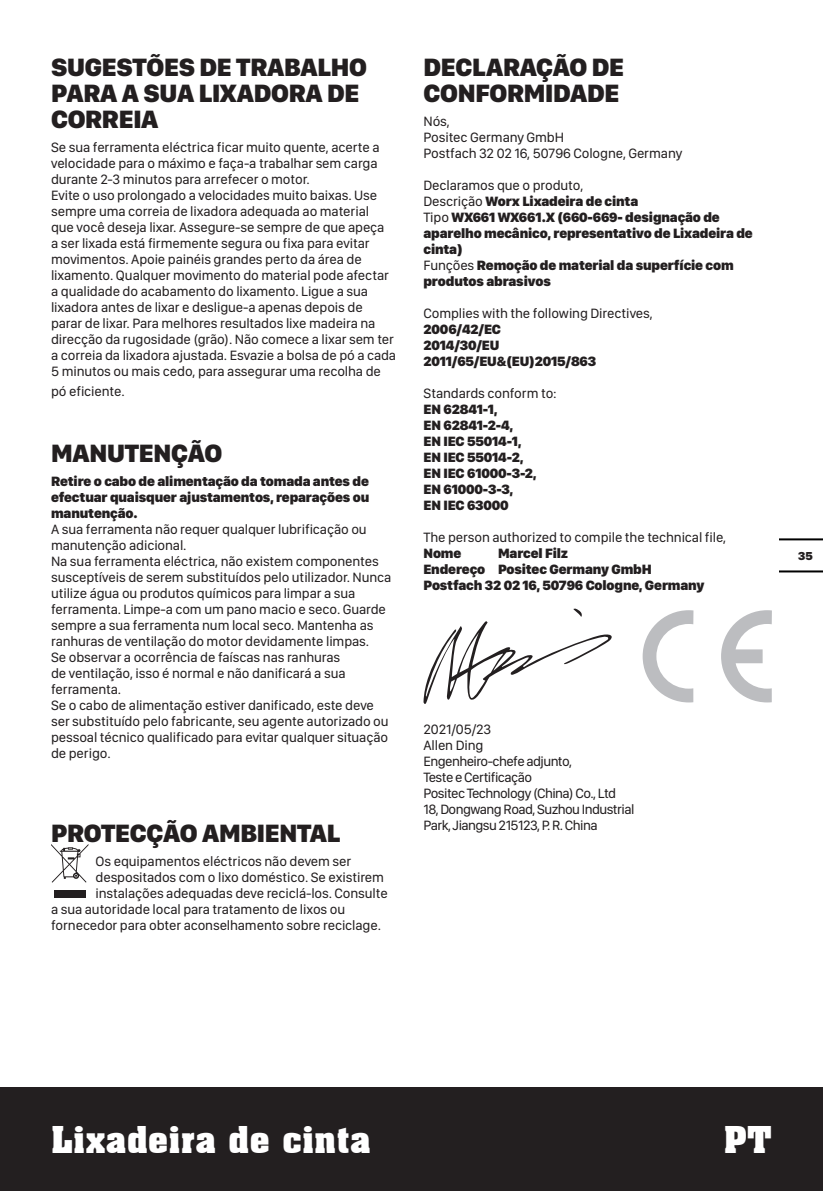
<style>
.page{position:relative;width:823px;height:1191px;background:#fff}
.page>*{position:absolute;margin:0;border:0;box-sizing:border-box;transform-origin:0 0}
.t1{font:700 36px "Aachen BT";color:#fff}
.大标题{font:900 26px/26px "SF Compact Display";letter-spacing:-.01em;color:#231f20}
.内文{font:14px/16px "SF Compact Display";letter-spacing:-.01em;color:#231f20}
.内文-2{font:900 14px/16px "SF Compact Display";letter-spacing:-.01em;color:#231f20}
.内文粗{font:900 14px "SF Compact Display";letter-spacing:-.01em;color:#231f20}
.内文-3{font:14px "SF Compact Display";letter-spacing:-.04em;color:#231f20}
.t2{font:900 12px "SF Compact Display";color:#231f20}
.s1{font-weight:400}
</style>
<div class="page">
<div style="left:0;top:1087px;width:822px;height:104px;background:#231f20"></div>
<hr style="left:779px;top:570px;width:43px;height:2px;background:#000">
<hr style="left:779px;top:538px;width:43px;height:2px;background:#000">
<svg style="left:51px;top:844px;width:37px;height:38px"></svg>
<div style="left:54px;top:890px;width:31px;height:8px;background:#231f20"></div>
<svg style="left:423px;top:608px;width:189px;height:96px"></svg>
<svg style="left:642px;top:610px;width:51px;height:92px"></svg>
<svg style="left:721px;top:610px;width:50px;height:92px"></svg>
<p class="大标题" style="left:51px;top:53px;width:317px">SUGESTÕES DE TRABALHO<br>PARA A SUA LIXADORA DE<br>CORREIA</p>
<p class="内文" style="left:51px;top:138px;width:330px">Se sua ferramenta eléctrica ficar muito quente, acerte a velocidade para o máximo e faça-a trabalhar sem carga durante 2-3 minutos para arrefecer o motor.</p>
<p class="内文" style="left:51px;top:186px;width:346px">Evite o uso prolongado a velocidades muito baixas. Use sempre uma correia de lixadora adequada ao material<br>que você deseja lixar. Assegure-se sempre de que apeça<br>a ser lixada está firmemente segura ou fixa para evitar movimentos. Apoie painéis grandes perto da área de lixamento. Qualquer movimento do material pode afectar a qualidade do acabamento do lixamento. Ligue a sua lixadora antes de lixar e desligue-a apenas depois de parar de lixar. Para melhores resultados lixe madeira na direcção da rugosidade (grão). Não comece a lixar sem ter a correia da lixadora ajustada. Esvazie a bolsa de pó a cada 5 minutos ou mais cedo, para assegurar uma recolha de</p>
<p class="内文" style="left:51px;top:382px;width:75px">pó eficiente.</p>
<p class="大标题" style="left:51px;top:439px;width:172px">MANUTENÇÃO</p>
<p class="内文-2" style="left:51px;top:472px;width:319px;text-align:justify">Retire o cabo de alimentação da tomada antes de efectuar quaisquer ajustamentos, reparações ou manutenção.</p>
<p class="内文" style="left:51px;top:520px;width:317px">A sua ferramenta não requer qualquer lubrificação ou manutenção adicional.</p>
<p class="内文" style="left:51px;top:552px;width:341px">Na sua ferramenta eléctrica, não existem componentes susceptíveis de serem substituídos pelo utilizador. Nunca utilize água ou produtos químicos para limpar a sua ferramenta. Limpe-a com um pano macio e seco. Guarde sempre a sua ferramenta num local seco. Mantenha as ranhuras de ventilação do motor devidamente limpas.<br>Se observar a ocorrência de faíscas nas ranhuras<br>de ventilação, isso é normal e não danificará a sua ferramenta.</p>
<p class="内文" style="left:51px;top:696px;width:339px">Se o cabo de alimentação estiver danificado, este deve ser substituído pelo fabricante, seu agente autorizado ou pessoal técnico qualificado para evitar qualquer situação de perigo.</p>
<p class="大标题" style="left:51px;top:819px;width:290px">PROTECÇÃO AMBIENTAL</p>
<p class="内文" style="left:95px;top:852px;width:257px">Os equipamentos eléctricos não devem ser</p>
<p class="内文" style="left:95px;top:868px;width:290px">despositados com o lixo doméstico. Se existirem</p>
<p class="内文" style="left:95px;top:884px;width:293px">instalações adequadas deve reciclá-los. Consulte</p>
<p class="内文" style="left:51px;top:900px;width:295px">a sua autoridade local para tratamento de lixos ou</p>
<p class="内文" style="left:51px;top:916px;width:331px">fornecedor para obter aconselhamento sobre reciclage.</p>
<p class="大标题" style="left:423px;top:53px;width:202px">DECLARAÇÃO DE<br>CONFORMIDADE</p>
<p class="内文" style="left:423px;top:112px;width:28px">Nós,</p>
<p class="内文" style="left:423px;top:128px;width:142px">Positec Germany GmbH</p>
<p class="内文" style="left:423px;top:144px;width:260px">Postfach 32 02 16, 50796 Cologne, Germany</p>
<p class="内文" style="left:423px;top:176px;width:161px">Declaramos que o produto,</p>
<p class="内文-2" style="left:423px;top:192px;width:216px"><span class="s1">Descrição</span> Worx Lixadeira de cinta</p>
<p class="内文-2" style="left:423px;top:208px;width:330px"><span class="s1">Tipo</span> WX661 WX661.X (660-669- designação de aparelho mecânico, representativo de Lixadeira de cinta)</p>
<p class="内文-2" style="left:423px;top:256px;width:311px"><span class="s1">Funções</span> Remoção de material da superfície com produtos abrasivos</p>
<p class="内文" style="left:423px;top:304px;width:231px">Complies with the following Directives,</p>
<p class="内文粗" style="left:423px;top:319px;width:79px">2006/42/EC</p>
<p class="内文粗" style="left:423px;top:335px;width:77px">2014/30/EU</p>
<p class="内文粗" style="left:423px;top:351px;width:174px">2011/65/EU&amp;(EU)2015/863</p>
<p class="内文" style="left:423px;top:384px;width:135px">Standards conform to:</p>
<p class="内文粗" style="left:423px;top:399px;width:75px">EN 62841-1,</p>
<p class="内文粗" style="left:423px;top:415px;width:91px">EN 62841-2-4,</p>
<p class="内文粗" style="left:423px;top:431px;width:99px">EN IEC 55014-1,</p>
<p class="内文粗" style="left:423px;top:447px;width:101px">EN IEC 55014-2,</p>
<p class="内文粗" style="left:423px;top:463px;width:114px">EN IEC 61000-3-2,</p>
<p class="内文粗" style="left:423px;top:479px;width:91px">EN 61000-3-3,</p>
<p class="内文粗" style="left:423px;top:495px;width:87px">EN IEC 63000</p>
<p class="内文" style="left:423px;top:528px;width:304px">The person authorized to compile the technical file,</p>
<p class="内文粗" style="left:423px;top:543px;width:39px">Nome</p>
<p class="内文粗" style="left:498px;top:543px;width:71px">Marcel Filz</p>
<p class="内文粗" style="left:423px;top:559px;width:230px">Endereço Positec Germany GmbH</p>
<p class="内文粗" style="left:423px;top:575px;width:282px">Postfach 32 02 16, 50796 Cologne, Germany</p>
<p class="内文" style="left:423px;top:720px;width:69px">2021/05/23</p>
<p class="内文" style="left:423px;top:736px;width:61px">Allen Ding</p>
<p class="内文-3" style="left:423px;top:752px;width:150px">Engenheiro-chefe adjunto,</p>
<p class="内文-3" style="left:423px;top:768px;width:110px">Teste e Certificação</p>
<p class="内文-3" style="left:423px;top:784px;width:194px">Positec Technology (China) Co., Ltd</p>
<p class="内文-3" style="left:423px;top:800px;width:212px">18, Dongwang Road, Suzhou Industrial</p>
<p class="内文-3" style="left:423px;top:816px;width:175px">Park, Jiangsu 215123, P. R. China</p>
<p class="t2" style="left:797px;top:548px;width:16px">35</p>
<h1 class="t1" style="left:51px;top:1116px;width:321px">Lixadeira de cinta</h1>
<h1 class="t1" style="left:723px;top:1116px;width:50px">PT</h1>
</div>
